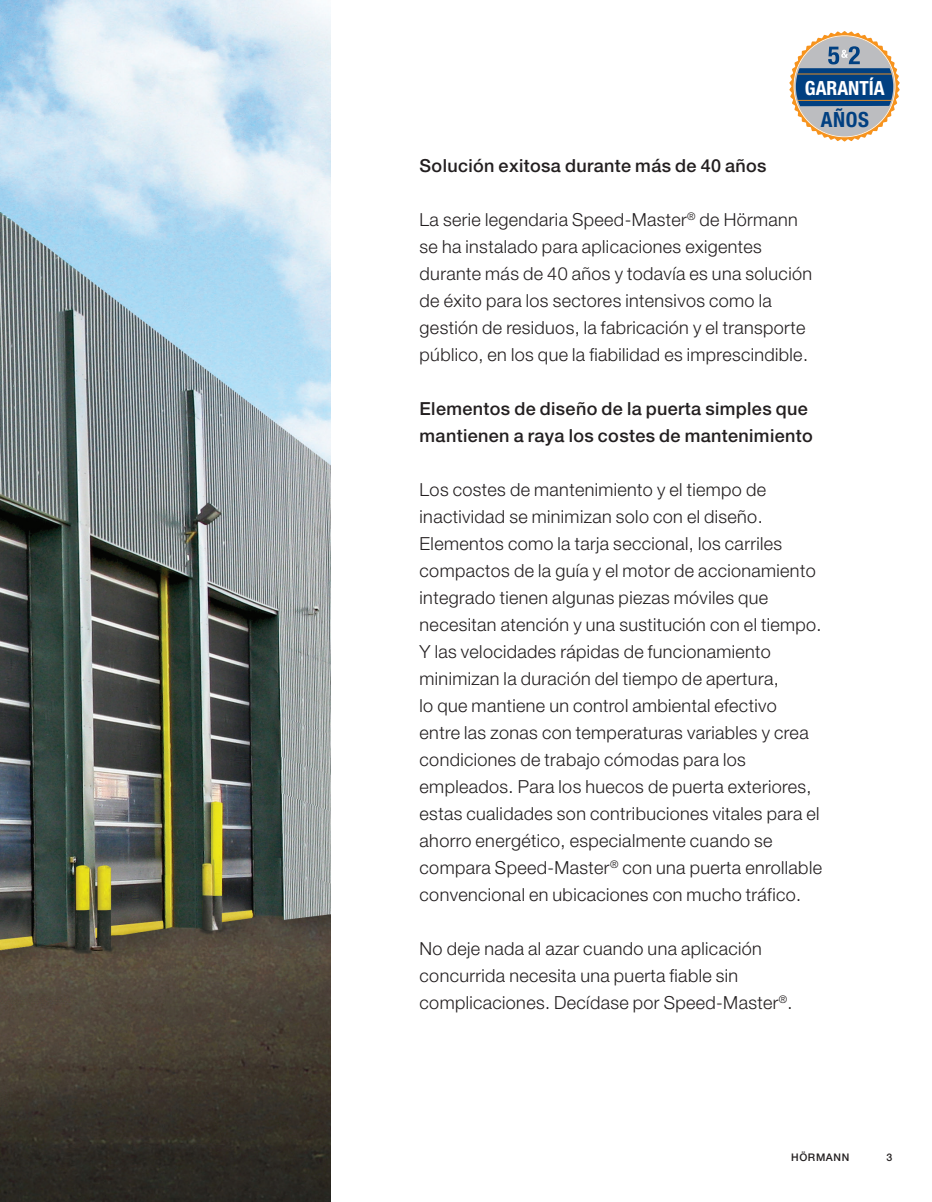
<style>
.page{position:relative;width:932px;height:1202px;background:#fff}
.page>*{position:absolute;margin:0;border:0;box-sizing:border-box;transform-origin:0 0}
.t1{font:700 condensed 21px "Hoermann Helvetica Neue";color:#014081}
.t2{font:700 condensed 19.5px "Hoermann Helvetica Neue";color:#fff}
.t3{font:300 18px/27px "Hoermann Helvetica Neue";letter-spacing:.02em;color:#231f20}
.t4{font:500 18px/27px "Hoermann Helvetica Neue";letter-spacing:.02em;color:#231f20}
.t5{font:500 10.5px "Hoermann Helvetica Neue";letter-spacing:.06em;color:#231f20}
</style>
<div class="page">
<img style="left:0;top:0;width:331px;height:1201px">
<svg style="left:789px;top:31px;width:110px;height:110px"></svg>
<hr style="left:797px;top:74px;width:94px;height:1px;background:#f7931d">
<hr style="left:797px;top:100px;width:94px;height:1px;background:#f7931d">
<p class="t2" style="left:804px;top:74px;width:81px">GARANTÍA</p>
<p class="t4" style="left:419px;top:151px;width:348px">Solución exitosa durante más de 40 años</p>
<p class="t1" style="left:820px;top:105px;width:50px">AÑOS</p>
<p class="t3" style="left:419px;top:204px;width:394px">La serie legendaria Speed-Master<sup>®</sup> de Hörmann se ha instalado para aplicaciones exigentes durante más de 40 años y todavía es una solución de éxito para los sectores intensivos como la gestión de residuos, la fabricación y el transporte público, en los que la fiabilidad es imprescindible.</p>
<p class="t4" style="left:419px;top:394px;width:394px">Elementos de diseño de la puerta simples que mantienen a raya los costes de mantenimiento</p>
<p class="t3" style="left:419px;top:474px;width:404px">Los costes de mantenimiento y el tiempo de inactividad se minimizan solo con el diseño.<br>Elementos como la tarja seccional, los carriles compactos de la guía y el motor de accionamiento integrado tienen algunas piezas móviles que necesitan atención y una sustitución con el tiempo.<br>Y las velocidades rápidas de funcionamiento minimizan la duración del tiempo de apertura,<br>lo que mantiene un control ambiental efectivo<br>entre las zonas con temperaturas variables y crea condiciones de trabajo cómodas para los empleados. Para los huecos de puerta exteriores, estas cualidades son contribuciones vitales para el ahorro energético, especialmente cuando se compara Speed-Master<sup>®</sup> con una puerta enrollable convencional en ubicaciones con mucho tráfico.</p>
<p class="t3" style="left:419px;top:933px;width:374px">No deje nada al azar cuando una aplicación concurrida necesita una puerta fiable sin complicaciones. Decídase por Speed-Master<sup>®</sup>.</p>
<p class="t5" style="left:791px;top:1150px;width:60px">HÖRMANN</p>
<p class="t5" style="left:886px;top:1150px;width:7px">3</p>
</div>
